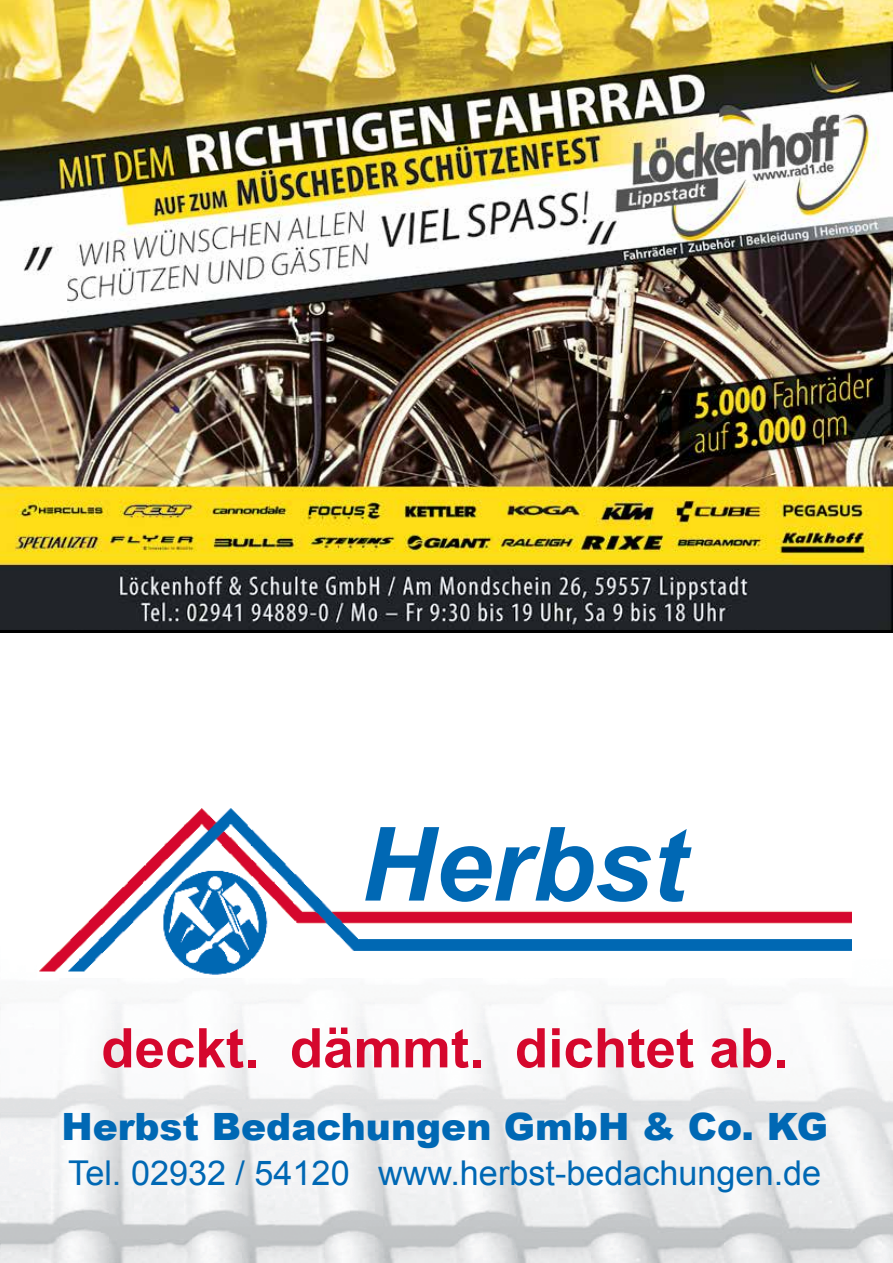
<style>
.page{position:relative;width:893px;height:1263px;background:#fff}
.page>*{position:absolute;margin:0;border:0;box-sizing:border-box;transform-origin:0 0}
.t1{font:italic 700 102.6px "Arial";color:#0068b4}
.t2{font:700 54.75px "Arial";color:#d5072d}
.t3{font:900 37.65px "Arial";color:#0068b4}
.t4{font:34.2px "Arial";color:#0068b4}
</style>
<div class="page">
<img style="left:0;top:0;width:893px;height:630px">
<img style="left:0;top:992px;width:893px;height:271px">
<img style="left:39px;top:808px;width:813px;height:167px">
<svg style="left:889px;top:1255px;width:4px;height:8px"></svg>
<hr style="left:0;top:630px;width:893px;height:3px;background:#000">
<h1 class="t1" style="left:361px;top:798px;width:326px">Herbst</h1>
<h2 class="t2" style="left:101px;top:1012px;width:689px">deckt. dämmt. dichtet ab.</h2>
<p class="t3" style="left:61px;top:1099px;width:768px">Herbst Bedachungen GmbH &amp; Co. KG</p>
<p class="t4" style="left:68px;top:1151px;width:754px">Tel. 02932 / 54120 www.herbst-bedachungen.de</p>
</div>
